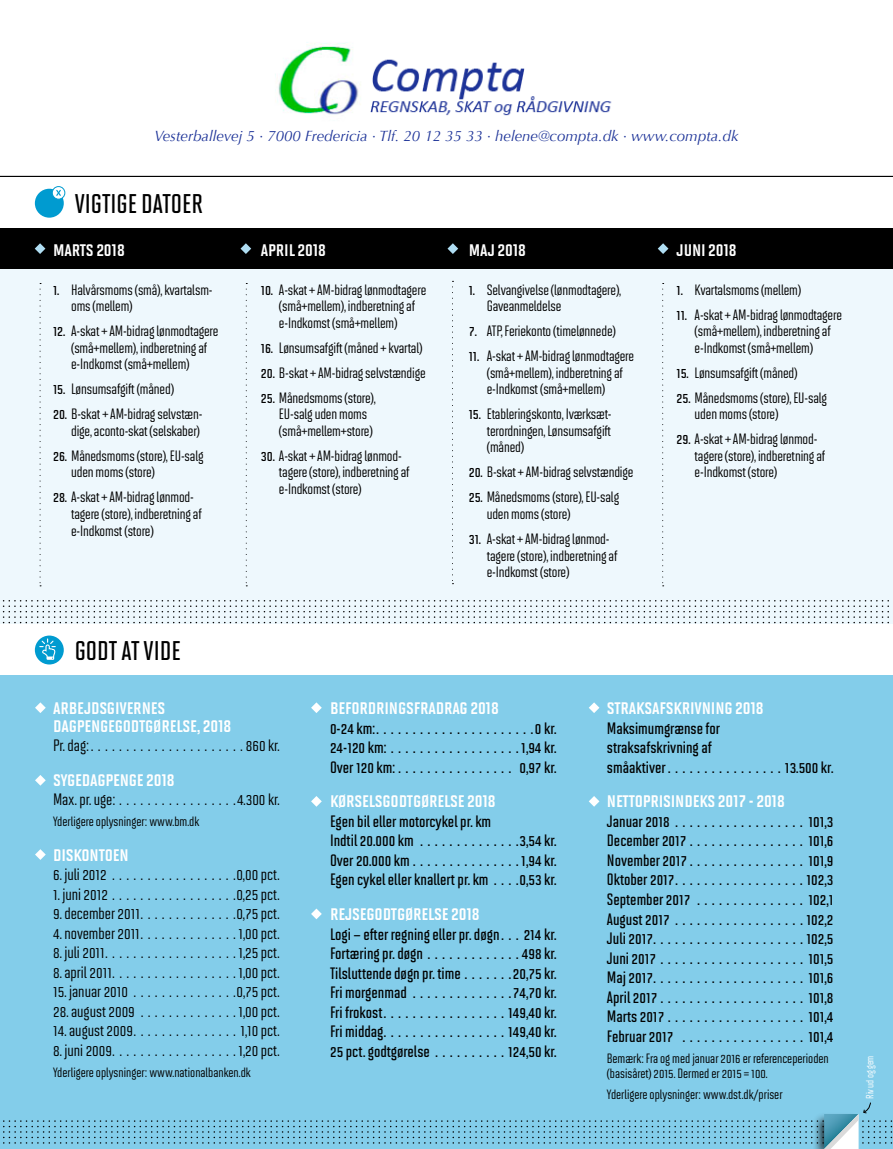
<style>
.page{position:relative;width:893px;height:1149px;background:#fff}
.page>*{position:absolute;margin:0;border:0;box-sizing:border-box;transform-origin:0 0}
.t1{font:27px "Solano Gothic MVB Sb Cap";color:#000}
.t2{font:19.5px/17.2px "Solano Gothic MVB Bd SC";letter-spacing:-.01em;color:#fff}
.t3{font:600 16.5px/19.5px "Solano Gothic MVB";color:#000;text-align:justify}
.t4{font:500 16.5px "Solano Gothic MVB";color:#000}
.t5{font:500 15px/16.5px "Solano Gothic MVB";letter-spacing:-.01em;color:#000}
.t6{font:italic 15px "Optima";color:#1d3398}
.t7{font:500 13.5px/15px "Solano Gothic MVB";color:#000}
.t8{font:500 10.5px "Solano Gothic MVB";letter-spacing:-.01em;color:#fff}
.s1{font-weight:600}
</style>
<div class="page">
<div style="left:0;top:264px;width:892px;height:359px;background:#eef8fd"></div>
<div style="left:0;top:674px;width:892px;height:474px;background:#83cdea"></div>
<div style="left:0;top:229px;width:892px;height:40px;background:#000"></div>
<svg style="left:2px;top:600px;width:891px;height:23px"></svg>
<svg style="left:35px;top:702px;width:11px;height:11px"></svg>
<svg style="left:311px;top:702px;width:11px;height:11px"></svg>
<svg style="left:589px;top:702px;width:10px;height:11px"></svg>
<svg style="left:35px;top:775px;width:11px;height:10px"></svg>
<svg style="left:311px;top:796px;width:11px;height:10px"></svg>
<svg style="left:589px;top:796px;width:10px;height:10px"></svg>
<svg style="left:35px;top:849px;width:11px;height:10px"></svg>
<svg style="left:311px;top:908px;width:11px;height:11px"></svg>
<svg style="left:35px;top:243px;width:10px;height:11px"></svg>
<svg style="left:40px;top:283px;width:1px;height:303px"></svg>
<svg style="left:452px;top:281px;width:1px;height:303px"></svg>
<svg style="left:662px;top:283px;width:2px;height:303px"></svg>
<svg style="left:246px;top:283px;width:1px;height:303px"></svg>
<svg style="left:240px;top:243px;width:11px;height:11px"></svg>
<svg style="left:447px;top:243px;width:11px;height:11px"></svg>
<svg style="left:658px;top:243px;width:10px;height:11px"></svg>
<div style="left:35px;top:635px;width:29px;height:29px;background:#009bd0;border-radius:50%"></div>
<svg style="left:40px;top:638px;width:15px;height:21px"></svg>
<div style="left:35px;top:189px;width:29px;height:28px;background:#009bd0;border-radius:50%"></div>
<svg style="left:52px;top:186px;width:13px;height:13px"></svg>
<div style="left:52px;top:186px;width:13px;height:13px;border:1px solid #009bd0;border-radius:50%"></div>
<svg style="left:55px;top:189px;width:7px;height:8px"></svg>
<hr style="left:0;top:176px;width:892px;height:1px;background:#000">
<svg style="left:0;top:1101px;width:893px;height:48px"></svg>
<img style="left:275px;top:42px;width:337px;height:74px">
<p class="t6" style="left:154px;top:127px;width:586px">Vesterballevej 5 · 7000 Fredericia · Tlf. 20 12 35 33 · helene@compta.dk · www.compta.dk</p>
<h1 class="t1" style="left:75px;top:188px;width:130px">VIGTIGE DATOER</h1>
<h2 class="t2" style="left:53px;top:240px;width:73px">MARTS 2018</h2>
<p class="t5" style="left:71px;top:281px;width:143px;text-indent:-18px"><span class="s1">1.</span> Halvårsmoms (små), kvartalsm&shy;oms (mellem)</p>
<p class="t5" style="left:71px;top:323px;width:149px;text-indent:-18px"><span class="s1">12.</span> A-skat + AM-bidrag lønmodtagere (små+mellem), indberetning af e-Indkomst (små+mellem)</p>
<p class="t5" style="left:53px;top:381px;width:122px"><span class="s1">15.</span> Lønsumsafgift (måned)</p>
<p class="t5" style="left:53px;top:406px;width:151px;text-align:right"><span class="s1">20.</span> B-skat + AM-bidrag selvstæn&shy;dige, aconto-skat (selskaber)</p>
<p class="t5" style="left:71px;top:447px;width:134px;text-indent:-18px"><span class="s1">26.</span> Månedsmoms (store), EU-salg uden moms (store)</p>
<p class="t5" style="left:71px;top:489px;width:132px;text-indent:-18px"><span class="s1">28.</span> A-skat + AM-bidrag lønmod&shy;tagere (store), indberetning af e-Indkomst (store)</p>
<h1 class="t1" style="left:75px;top:635px;width:107px">GODT AT VIDE</h1>
<h2 class="t2" style="left:261px;top:240px;width:67px">APRIL 2018</h2>
<p class="t5" style="left:279px;top:281px;width:149px;text-indent:-18px"><span class="s1">10.</span> A-skat + AM-bidrag lønmodtagere (små+mellem), indberetning af e-Indkomst (små+mellem)</p>
<p class="t5" style="left:261px;top:339px;width:163px"><span class="s1">16.</span> Lønsumsafgift (måned + kvartal)</p>
<p class="t5" style="left:261px;top:364px;width:166px"><span class="s1">20.</span> B-skat + AM-bidrag selvstændige</p>
<p class="t5" style="left:279px;top:389px;width:98px;text-indent:-18px"><span class="s1">25.</span> Månedsmoms (store),<br>EU-salg uden moms (små+mellem+store)</p>
<p class="t5" style="left:279px;top:447px;width:132px;text-indent:-18px"><span class="s1">30.</span> A-skat + AM-bidrag lønmod&shy;tagere (store), indberetning af e-Indkomst (store)</p>
<h2 class="t2" style="left:469px;top:240px;width:59px">MAJ 2018</h2>
<p class="t5" style="left:487px;top:281px;width:136px;text-indent:-18px"><span class="s1">1.</span> Selvangivelse (lønmodtagere),<br>Gaveanmeldelse</p>
<p class="t5" style="left:469px;top:323px;width:149px"><span class="s1">7.</span> ATP, Feriekonto (timelønnede)</p>
<p class="t5" style="left:487px;top:348px;width:149px;text-indent:-18px"><span class="s1">11.</span> A-skat + AM-bidrag lønmodtagere (små+mellem), indberetning af e-Indkomst (små+mellem)</p>
<p class="t5" style="left:487px;top:406px;width:126px;text-align:justify;text-indent:-18px"><span class="s1">15.</span> Etableringskonto, Iværksæt&shy;terordningen, Lønsumsafgift (måned)</p>
<p class="t5" style="left:469px;top:464px;width:166px"><span class="s1">20.</span> B-skat + AM-bidrag selvstændige</p>
<p class="t5" style="left:487px;top:489px;width:134px;text-indent:-18px"><span class="s1">25.</span> Månedsmoms (store), EU-salg uden moms (store)</p>
<p class="t5" style="left:487px;top:530px;width:132px;text-indent:-18px"><span class="s1">31.</span> A-skat + AM-bidrag lønmod&shy;tagere (store), indberetning af e-Indkomst (store)</p>
<h2 class="t2" style="left:677px;top:240px;width:62px">JUNI 2018</h2>
<p class="t5" style="left:677px;top:281px;width:126px"><span class="s1">1.</span> Kvartalsmoms (mellem)</p>
<p class="t5" style="left:695px;top:306px;width:149px;text-indent:-18px"><span class="s1">11.</span> A-skat + AM-bidrag lønmodtagere (små+mellem), indberetning af e-Indkomst (små+mellem)</p>
<p class="t5" style="left:677px;top:364px;width:122px"><span class="s1">15.</span> Lønsumsafgift (måned)</p>
<p class="t5" style="left:695px;top:389px;width:134px;text-indent:-18px"><span class="s1">25.</span> Månedsmoms (store), EU-salg uden moms (store)</p>
<p class="t5" style="left:695px;top:431px;width:132px;text-indent:-18px"><span class="s1">29.</span> A-skat + AM-bidrag lønmod&shy;tagere (store), indberetning af e-Indkomst (store)</p>
<h2 class="t2" style="left:53px;top:698px;width:180px">ARBEJDSGIVERNES<br>DAGPENGEGODTGØRELSE, 2018</h2>
<p class="t4" style="left:53px;top:736px;width:228px">Pr. dag:......................860 kr.</p>
<h2 class="t2" style="left:53px;top:770px;width:123px">SYGEDAGPENGE 2018</h2>
<p class="t4" style="left:53px;top:790px;width:228px">Max. pr. uge: . . . . . . . . . . . . . . . . .4.300 kr.</p>
<p class="t7" style="left:53px;top:813px;width:148px">Yderligere oplysninger: www.bm.dk</p>
<h2 class="t2" style="left:53px;top:845px;width:77px">DISKONTOEN</h2>
<p class="t4" style="left:53px;top:865px;width:228px">6. juli 2012 . . . . . . . . . . . . . . . . . .0,00 pct.</p>
<p class="t4" style="left:53px;top:884px;width:228px">1. juni 2012 . . . . . . . . . . . . . . . . . .0,25 pct.</p>
<p class="t4" style="left:53px;top:904px;width:228px">9. december 2011. . . . . . . . . . . . . .0,75 pct.</p>
<p class="t4" style="left:53px;top:923px;width:228px">4. november 2011. . . . . . . . . . . . . . 1,00 pct.</p>
<p class="t4" style="left:53px;top:943px;width:228px">8. juli 2011...................1,25 pct.</p>
<p class="t4" style="left:53px;top:962px;width:228px">8. april 2011..................1,00 pct.</p>
<p class="t4" style="left:53px;top:982px;width:228px">15. januar 2010 . . . . . . . . . . . . . . .0,75 pct.</p>
<p class="t4" style="left:53px;top:1001px;width:228px">28. august 2009 . . . . . . . . . . . . . . 1,00 pct.</p>
<p class="t4" style="left:53px;top:1021px;width:228px">14. august 2009. . . . . . . . . . . . . . . 1,10 pct.</p>
<p class="t4" style="left:53px;top:1040px;width:228px">8. juni 2009..................1,20 pct.</p>
<p class="t7" style="left:53px;top:1064px;width:199px">Yderligere oplysninger: www.nationalbanken.dk</p>
<h2 class="t2" style="left:330px;top:698px;width:170px">BEFORDRINGSFRADRAG 2018</h2>
<p class="t3" style="left:330px;top:718px;width:228px">0-24 km:......................0 kr.<br>24-120 km: . . . . . . . . . . . . . . . . . . 1,94 kr.<br>Over 120 km: . . . . . . . . . . . . . . . . 0,97 kr.</p>
<h2 class="t2" style="left:330px;top:791px;width:167px">KØRSELSGODTGØRELSE 2018</h2>
<p class="t3" style="left:330px;top:811px;width:228px;text-align:left">Egen bil eller motorcykel pr. km<br>Indtil 20.000 km . . . . . . . . . . . . . .3,54 kr.<br>Over 20.000 km . . . . . . . . . . . . . . . 1,94 kr.<br>Egen cykel eller knallert pr. km . . . .0,53 kr.</p>
<h2 class="t2" style="left:330px;top:904px;width:151px">REJSEGODTGØRELSE 2018</h2>
<p class="t3" style="left:330px;top:923px;width:228px">Logi – efter regning eller pr. døgn. . . 214 kr.<br>Fortæring pr. døgn . . . . . . . . . . . . . 498 kr.<br>Tilsluttende døgn pr. time . . . . . . .20,75 kr.<br>Fri morgenmad . . . . . . . . . . . . . .74,70 kr.<br>Fri frokost.................149,40 kr.<br>Fri middag.................149,40 kr.<br>25 pct. godtgørelse . . . . . . . . . . 124,50 kr.</p>
<h2 class="t2" style="left:607px;top:698px;width:158px">STRAKSAFSKRIVNING 2018</h2>
<p class="t3" style="left:607px;top:718px;width:228px;text-align:left">Maksimumgrænse for<br>straksafskrivning af<br>småaktiver . . . . . . . . . . . . . . . . 13.500 kr.</p>
<h2 class="t2" style="left:607px;top:791px;width:179px">NETTOPRISINDEKS 2017 - 2018</h2>
<p class="t3" style="left:607px;top:811px;width:228px">Januar 2018 . . . . . . . . . . . . . . . . . . 101,3<br>December 2017 . . . . . . . . . . . . . . . . 101,6<br>November 2017 . . . . . . . . . . . . . . . . 101,9<br>Oktober 2017..................102,3<br>September 2017 . . . . . . . . . . . . . . . 102,1<br>August 2017 . . . . . . . . . . . . . . . . . . 102,2<br>Juli 2017.....................102,5<br>Juni 2017 . . . . . . . . . . . . . . . . . . . . 101,5<br>Maj 2017.....................101,6<br>April 2017 . . . . . . . . . . . . . . . . . . . . 101,8<br>Marts 2017 . . . . . . . . . . . . . . . . . . . 101,4<br>Februar 2017 . . . . . . . . . . . . . . . . . 101,4</p>
<p class="t7" style="left:607px;top:1050px;width:223px">Bemærk: Fra og med januar 2016 er referenceperioden (basisåret) 2015. Dermed er 2015 = 100.</p>
<p class="t7" style="left:607px;top:1086px;width:177px">Yderligere oplysninger: www.dst.dk/priser</p>
<p class="t8" style="left:864px;top:1098px;width:45px;rotate:-90deg">Riv ud og gem</p>
</div>
